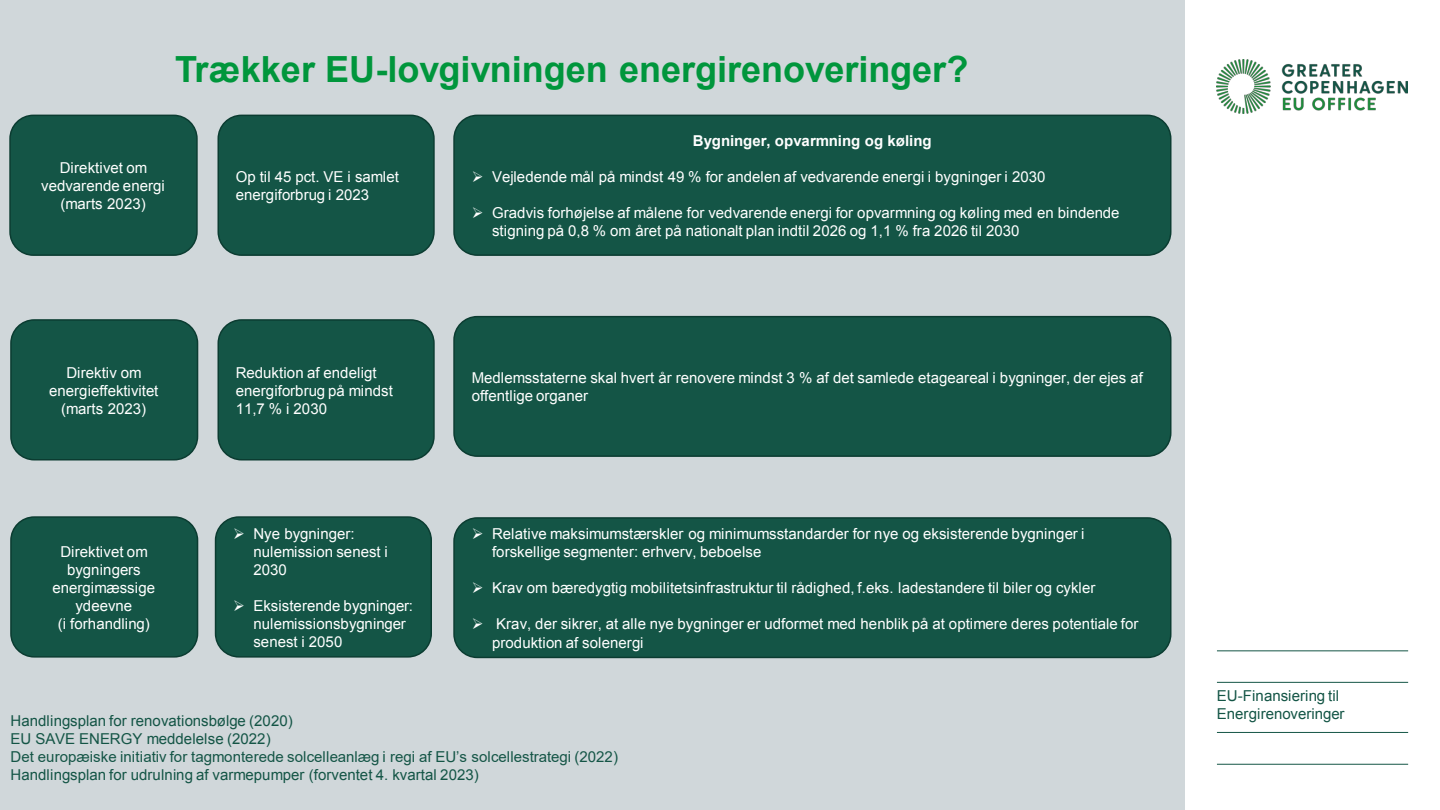
<style>
.page{position:relative;width:1440px;height:810px;background:#d0d7da}
.page>*{position:absolute;margin:0;border:0;box-sizing:border-box;transform-origin:0 0}
.t1{font:700 36px "Arial";color:#00963c}
.t2{font:15px/18px "Arial";letter-spacing:.005em;color:#fff}
.t3{font:15px/18px "Arial";letter-spacing:.005em;color:#145546}
.t4{font:700 15px "Arial";color:#fff}
</style>
<div class="page">
<div style="left:1185px;top:0;width:255px;height:810px;background:#fff"></div>
<img style="left:1217px;top:59px;width:191px;height:54px">
<hr style="left:1217px;top:732px;width:191px;height:1px;background:#145546">
<hr style="left:1217px;top:764px;width:191px;height:1px;background:#145546">
<hr style="left:1217px;top:682px;width:191px;height:1px;background:#145546">
<hr style="left:1217px;top:650px;width:191px;height:1px;background:#145546">
<div style="left:11px;top:320px;width:187px;height:140px;background:#145546;border-radius:23px"></div>
<div style="left:10px;top:319px;width:188px;height:141px;border:2px solid #0b3c31;border-radius:23px"></div>
<div style="left:454px;top:317px;width:717px;height:139px;background:#145546;border-radius:23px"></div>
<div style="left:453px;top:316px;width:719px;height:141px;border:2px solid #0b3c31;border-radius:23px"></div>
<div style="left:11px;top:517px;width:187px;height:140px;background:#145546;border-radius:23px"></div>
<div style="left:10px;top:516px;width:188px;height:142px;border:2px solid #0b3c31;border-radius:23px"></div>
<div style="left:454px;top:518px;width:717px;height:139px;background:#145546;border-radius:23px"></div>
<div style="left:453px;top:517px;width:719px;height:141px;border:2px solid #0b3c31;border-radius:23px"></div>
<div style="left:218px;top:320px;width:216px;height:140px;background:#145546;border-radius:23px"></div>
<div style="left:218px;top:319px;width:217px;height:141px;border:2px solid #0b3c31;border-radius:23px"></div>
<div style="left:216px;top:517px;width:215px;height:140px;background:#145546;border-radius:23px"></div>
<div style="left:215px;top:516px;width:217px;height:142px;border:2px solid #0b3c31;border-radius:23px"></div>
<div style="left:10px;top:115px;width:187px;height:140px;background:#145546;border-radius:23px"></div>
<div style="left:9px;top:115px;width:189px;height:141px;border:2px solid #0b3c31;border-radius:23px"></div>
<div style="left:454px;top:115px;width:717px;height:140px;background:#145546;border-radius:23px"></div>
<div style="left:453px;top:115px;width:719px;height:141px;border:2px solid #0b3c31;border-radius:23px"></div>
<div style="left:218px;top:115px;width:216px;height:140px;background:#145546;border-radius:23px"></div>
<div style="left:218px;top:115px;width:217px;height:141px;border:2px solid #0b3c31;border-radius:23px"></div>
<h1 class="t1" style="left:175px;top:49px;width:795px">Trækker EU-lovgivningen energirenoveringer?</h1>
<p class="t2" style="left:41px;top:159px;width:125px;text-align:center">Direktivet om vedvarende energi (marts 2023)</p>
<p class="t2" style="left:236px;top:168px;width:165px">Op til 45 pct. VE i samlet energiforbrug i 2023</p>
<p class="t4" style="left:693px;top:132px;width:240px">Bygninger, opvarmning og køling</p>
<p class="t2" style="left:472px;top:168px;width:575px">➢ Vejledende mål på mindst 49 % for andelen af vedvarende energi i bygninger i 2030</p>
<p class="t2" style="left:492px;top:204px;width:629px;text-indent:-20px">➢ Gradvis forhøjelse af målene for vedvarende energi for opvarmning og køling med en bindende stigning på 0,8 % om året på nationalt plan indtil 2026 og 1,1 % fra 2026 til 2030</p>
<p class="t2" style="left:236px;top:363px;width:159px">Reduktion af endeligt energiforbrug på mindst<br>11,7 % i 2030</p>
<p class="t2" style="left:49px;top:363px;width:111px;text-align:center">Direktiv om energieffektivitet (marts 2023)</p>
<p class="t2" style="left:472px;top:369px;width:673px">Medlemsstaterne skal hvert år renovere mindst 3 % af det samlede etageareal i bygninger, der ejes af offentlige organer</p>
<p class="t2" style="left:52px;top:542px;width:104px;text-align:center">Direktivet om bygningers energimæssige ydeevne<br>(i forhandling)</p>
<p class="t2" style="left:253px;top:524px;width:136px;text-indent:-20px">➢ Nye bygninger: nulemission senest i<br>2030</p>
<p class="t2" style="left:253px;top:596px;width:161px;text-indent:-20px">➢ Eksisterende bygninger: nulemissionsbygninger senest i 2050</p>
<p class="t2" style="left:492px;top:525px;width:594px;text-indent:-20px">➢ Relative maksimumstærskler og minimumsstandarder for nye og eksisterende bygninger i forskellige segmenter: erhverv, beboelse</p>
<p class="t2" style="left:472px;top:579px;width:625px">➢ Krav om bæredygtig mobilitetsinfrastruktur til rådighed, f.eks. ladestandere til biler og cykler</p>
<p class="t2" style="left:492px;top:615px;width:648px;text-indent:-20px">➢ Krav, der sikrer, at alle nye bygninger er udformet med henblik på at optimere deres potentiale for produktion af solenergi</p>
<p class="t3" style="left:11px;top:712px;width:609px">Handlingsplan for renovationsbølge (2020)<br>EU SAVE ENERGY meddelelse (2022)<br>Det europæiske initiativ for tagmonterede solcelleanlæg i regi af EU’s solcellestrategi (2022)<br>Handlingsplan for udrulning af varmepumper (forventet 4. kvartal 2023)</p>
<p class="t3" style="left:1217px;top:687px;width:129px">EU-Finansiering til<br>Energirenoveringer</p>
</div>
